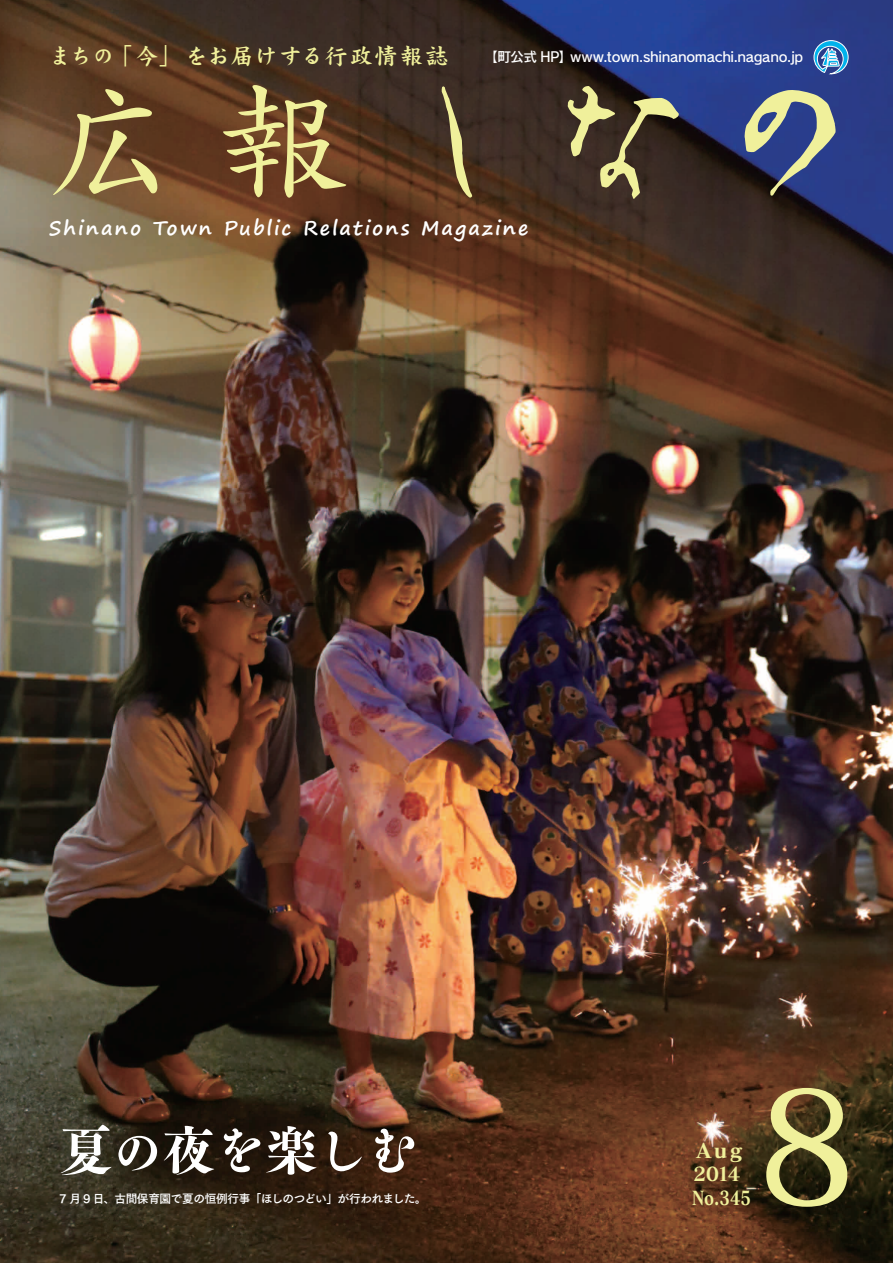
<style>
.page{position:relative;width:893px;height:1263px;background:#fff}
.page>*{position:absolute;margin:0;border:0;box-sizing:border-box;transform-origin:0 0}
.t1{font:154.2px "Matisse Pro DB";color:#f0f09b}
.t2{font:53.1px "Tsuku BMD Min Std E";letter-spacing:-.04em;color:#fff}
.t3{font:22.8px "DFK Kai Sho Std W9";letter-spacing:.045em;color:#f0f09b}
.t4{font:20.25px "Matisse Pro EB";color:#f0f09b}
.t5{font:700 19.65px "Segoe Print";letter-spacing:.11em;color:#fff}
.t6{font:19.2px/23.4px "Matisse Pro EB";letter-spacing:-.13em;color:#f0f09b;scale:.88 1}
.t7{font:13.8px "Rodin Pro DB";letter-spacing:-.025em;color:#fff}
.t8{font:11.7px "Tsuku Go Pro B";letter-spacing:-.04em;color:#fff}
</style>
<div class="page">
<img style="left:0;top:0;width:893px;height:1263px">
<svg style="left:53px;top:89px;width:104px;height:106px;background:#866b44"></svg>
<svg style="left:223px;top:85px;width:123px;height:113px;background:#886a42"></svg>
<svg style="left:567px;top:86px;width:113px;height:113px;background:#5b523e"></svg>
<svg style="left:744px;top:88px;width:92px;height:109px;background:#616c82"></svg>
<svg style="left:442px;top:86px;width:32px;height:112px;background:#6d5c3d"></svg>
<svg style="left:814px;top:40px;width:34px;height:34px"></svg>
<h3 class="t3" style="left:49px;top:44px;width:67px">まちの</h3>
<h3 class="t3" style="left:109px;top:44px;width:340px">「今」をお届けする行政情報誌</h3>
<p class="t7" style="left:484px;top:47px;width:321px">【町公式 HP】www.town.shinanomachi.nagano j p.</p>
<h3 class="t5" style="left:49px;top:210px;width:94px">Shinano</h3>
<h3 class="t5" style="left:153px;top:210px;width:60px">Town</h3>
<h3 class="t5" style="left:224px;top:210px;width:69px">Public</h3>
<h3 class="t5" style="left:303px;top:210px;width:108px">Relations</h3>
<h3 class="t5" style="left:421px;top:210px;width:109px">Magazine</h3>
<h2 class="t2" style="left:59px;top:1102px;width:360px">夏の夜を楽しむ</h2>
<p class="t8" style="left:59px;top:1188px;width:369px">7 月 9 日、古間保育園で夏の恒例行事「ほしのつどい」が行われました。</p>
<h3 class="t4" style="left:697px;top:1137px;width:47px">Aug</h3>
<h3 class="t6" style="left:691px;top:1162px;width:69px">２０１４<br>No.345</h3>
<h1 class="t1" style="left:757px;top:1050px;width:101px">8</h1>
</div>
